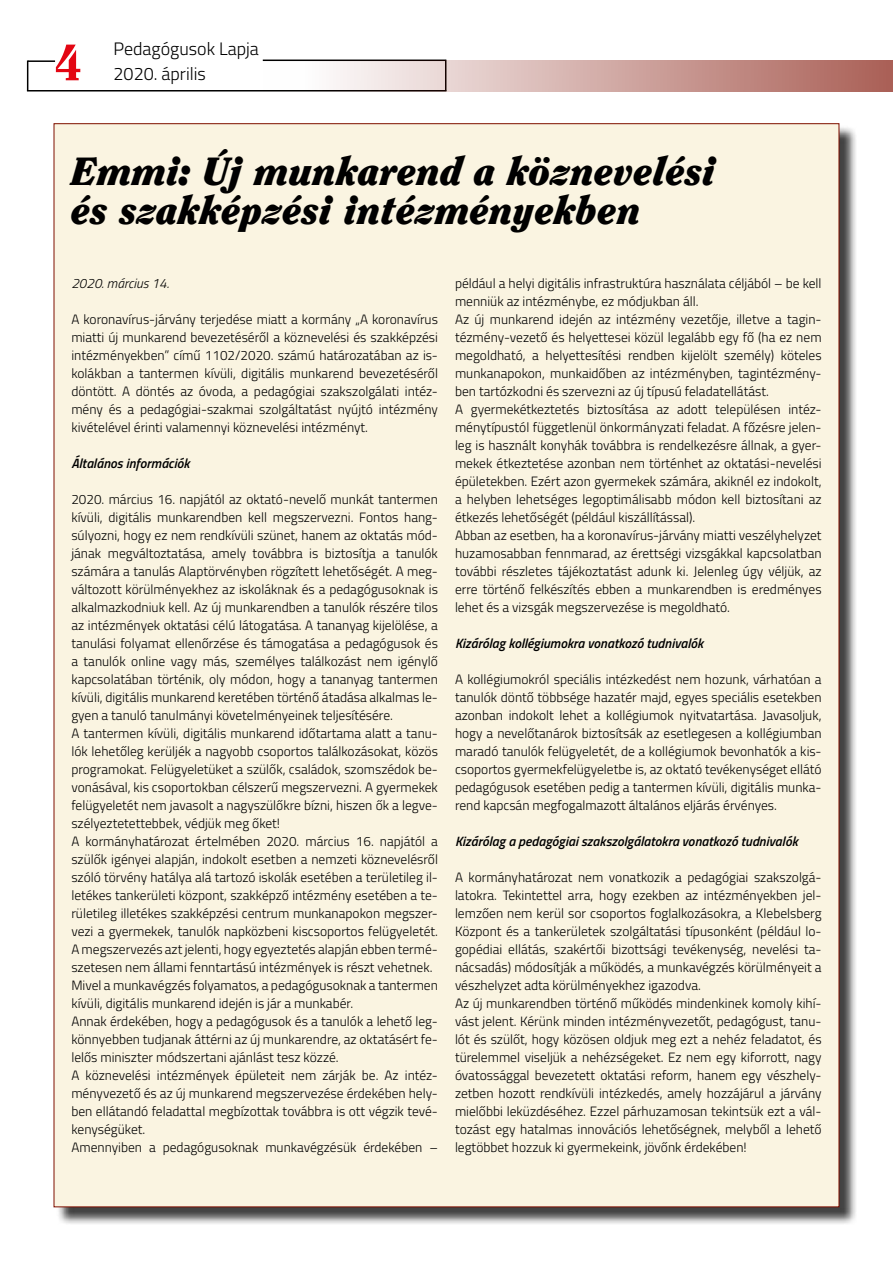
<style>
.page{position:relative;width:893px;height:1263px;background:#fff}
.page>*{position:absolute;margin:0;border:0;box-sizing:border-box;transform-origin:0 0}
.t1{font:800 51px "Clearface Std";color:#e30613}
.t2{font:italic 900 39px/39.6px "Clearface Std";color:#000}
.t3{font:300 18px/24.3px "Titillium Web";color:#000}
.t4{font:300 13.5px/18px "Titillium Web";color:#000}
.t5{font:italic 600 13.5px "Titillium Web";color:#000}
.t6{font:italic 300 13.5px "Titillium Web";color:#000}
</style>
<div class="page">
<div style="left:56px;top:126px;width:802px;height:1100px;background:#000;opacity:.75"></div>
<div style="left:54px;top:124px;width:785px;height:1083px;background:#faf4e1"></div>
<hr style="left:27px;top:90px;width:419px;height:2px;background:#000">
<hr style="left:27px;top:60px;width:1px;height:31px;background:#000">
<hr style="left:28px;top:60px;width:27px;height:2px;background:#000">
<hr style="left:263px;top:60px;width:182px;height:1px;background:#000">
<svg style="left:264px;top:60px;width:629px;height:32px;background:#d0ada8"></svg>
<h1 class="t1" style="left:54px;top:31px;width:30px">4</h1>
<h3 class="t3" style="left:114px;top:36px;width:147px">Pedagógusok Lapja<br>2020. április</h3>
<h2 class="t2" style="left:71px;top:151px;width:646px">Emmi: Új munkarend a köznevelési és szakképzési intézményekben</h2>
<p class="t6" style="left:71px;top:274px;width:99px">2020. március 14.</p>
<p class="t4" style="left:71px;top:310px;width:368px;text-align:justify">A koronavírus-járvány terjedése miatt a kormány „A koronavírus miatti új munkarend bevezetéséről a köznevelési és szakképzési intézményekben” című 1102/2020. számú határozatában az is&shy;kolákban a tantermen kívüli, digitális munkarend bevezetéséről döntött. A döntés az óvoda, a pedagógiai szakszolgálati intéz&shy;mény és a pedagógiai-szakmai szolgáltatást nyújtó intézmény kivételével érinti valamennyi köznevelési intézményt.</p>
<p class="t5" style="left:71px;top:453px;width:120px">Általános információk</p>
<p class="t4" style="left:71px;top:490px;width:368px">2020. március 16. napjától az oktató-nevelő munkát tantermen kívüli, digitális munkarendben kell megszervezni. Fontos hang&shy;súlyozni, hogy ez nem rendkívüli szünet, hanem az oktatás mód&shy;jának megváltoztatása, amely továbbra is biztosítja a tanulók számára a tanulás Alaptörvényben rögzített lehetőségét. A meg&shy;változott körülményekhez az iskoláknak és a pedagógusoknak is alkalmazkodniuk kell. Az új munkarendben a tanulók részére tilos az intézmények oktatási célú látogatása. A tananyag kijelölése, a tanulási folyamat ellenőrzése és támogatása a pedagógusok és a tanulók online vagy más, személyes találkozást nem igénylő kapcsolatában történik, oly módon, hogy a tananyag tantermen kívüli, digitális munkarend keretében történő átadása alkalmas le&shy;gyen a tanuló tanulmányi követelményeinek teljesítésére.<br>A tantermen kívüli, digitális munkarend időtartama alatt a tanu&shy;lók lehetőleg kerüljék a nagyobb csoportos találkozásokat, közös programokat. Felügyeletüket a szülők, családok, szomszédok be&shy;vonásával, kis csoportokban célszerű megszervezni. A gyermekek felügyeletét nem javasolt a nagyszülőkre bízni, hiszen ők a legve&shy;szélyeztetettebbek, védjük meg őket!<br>A kormányhatározat értelmében 2020. március 16. napjától a szülők igényei alapján, indokolt esetben a nemzeti köznevelésről szóló törvény hatálya alá tartozó iskolák esetében a területileg il&shy;letékes tankerületi központ, szakképző intézmény esetében a te&shy;rületileg illetékes szakképzési centrum munkanapokon megszer&shy;vezi a gyermekek, tanulók napközbeni kiscsoportos felügyeletét.<br>A megszervezés azt jelenti, hogy egyeztetés alapján ebben termé&shy;szetesen nem állami fenntartású intézmények is részt vehetnek.<br>Mivel a munkavégzés folyamatos, a pedagógusoknak a tantermen kívüli, digitális munkarend idején is jár a munkabér.<br>Annak érdekében, hogy a pedagógusok és a tanulók a lehető leg&shy;könnyebben tudjanak áttérni az új munkarendre, az oktatásért fe&shy;lelős miniszter módszertani ajánlást tesz közzé.<br>A köznevelési intézmények épületeit nem zárják be. Az intéz&shy;ményvezető és az új munkarend megszervezése érdekében hely&shy;ben ellátandó feladattal megbízottak továbbra is ott végzik tevé&shy;kenységüket.<br>Amennyiben a pedagógusoknak munkavégzésük érdekében –</p>
<p class="t4" style="left:455px;top:273px;width:368px">például a helyi digitális infrastruktúra használata céljából – be kell menniük az intézménybe, ez módjukban áll.<br>Az új munkarend idején az intézmény vezetője, illetve a tagin&shy;tézmény-vezető és helyettesei közül legalább egy fő (ha ez nem megoldható, a helyettesítési rendben kijelölt személy) köteles munkanapokon, munkaidőben az intézményben, tagintézmény&shy;ben tartózkodni és szervezni az új típusú feladatellátást.<br>A gyermekétkeztetés biztosítása az adott településen intéz&shy;ménytípustól függetlenül önkormányzati feladat. A főzésre jelen&shy;leg is használt konyhák továbbra is rendelkezésre állnak, a gyer&shy;mekek étkeztetése azonban nem történhet az oktatási-nevelési épületekben. Ezért azon gyermekek számára, akiknél ez indokolt, a helyben lehetséges legoptimálisabb módon kell biztosítani az étkezés lehetőségét (például kiszállítással).<br>Abban az esetben, ha a koronavírus-járvány miatti veszélyhelyzet huzamosabban fennmarad, az érettségi vizsgákkal kapcsolatban további részletes tájékoztatást adunk ki. Jelenleg úgy véljük, az erre történő felkészítés ebben a munkarendben is eredményes lehet és a vizsgák megszervezése is megoldható.</p>
<p class="t5" style="left:455px;top:633px;width:250px">Kizárólag kollégiumokra vonatkozó tudnivalók</p>
<p class="t4" style="left:455px;top:669px;width:368px;text-align:justify">A kollégiumokról speciális intézkedést nem hozunk, várhatóan a tanulók döntő többsége hazatér majd, egyes speciális esetekben azonban indokolt lehet a kollégiumok nyitvatartása. Javasoljuk, hogy a nevelőtanárok biztosítsák az esetlegesen a kollégiumban maradó tanulók felügyeletét, de a kollégiumok bevonhatók a kis&shy;csoportos gyermekfelügyeletbe is, az oktató tevékenységet ellátó pedagógusok esetében pedig a tantermen kívüli, digitális munka&shy;rend kapcsán megfogalmazott általános eljárás érvényes.</p>
<p class="t5" style="left:455px;top:831px;width:344px">Kizárólag a pedagógiai szakszolgálatokra vonatkozó tudnivalók</p>
<p class="t4" style="left:455px;top:867px;width:368px">A kormányhatározat nem vonatkozik a pedagógiai szakszolgá&shy;latokra. Tekintettel arra, hogy ezekben az intézményekben jel&shy;lemzően nem kerül sor csoportos foglalkozásokra, a Klebelsberg Központ és a tankerületek szolgáltatási típusonként (például lo&shy;gopédiai ellátás, szakértői bizottsági tevékenység, nevelési ta&shy;nácsadás) módosítják a működés, a munkavégzés körülményeit a vészhelyzet adta körülményekhez igazodva.<br>Az új munkarendben történő működés mindenkinek komoly kihí&shy;vást jelent. Kérünk minden intézményvezetőt, pedagógust, tanu&shy;lót és szülőt, hogy közösen oldjuk meg ezt a nehéz feladatot, és türelemmel viseljük a nehézségeket. Ez nem egy kiforrott, nagy óvatossággal bevezetett oktatási reform, hanem egy vészhely&shy;zetben hozott rendkívüli intézkedés, amely hozzájárul a járvány mielőbbi leküzdéséhez. Ezzel párhuzamosan tekintsük ezt a vál&shy;tozást egy hatalmas innovációs lehetőségnek, melyből a lehető legtöbbet hozzuk ki gyermekeink, jövőnk érdekében!</p>
</div>
